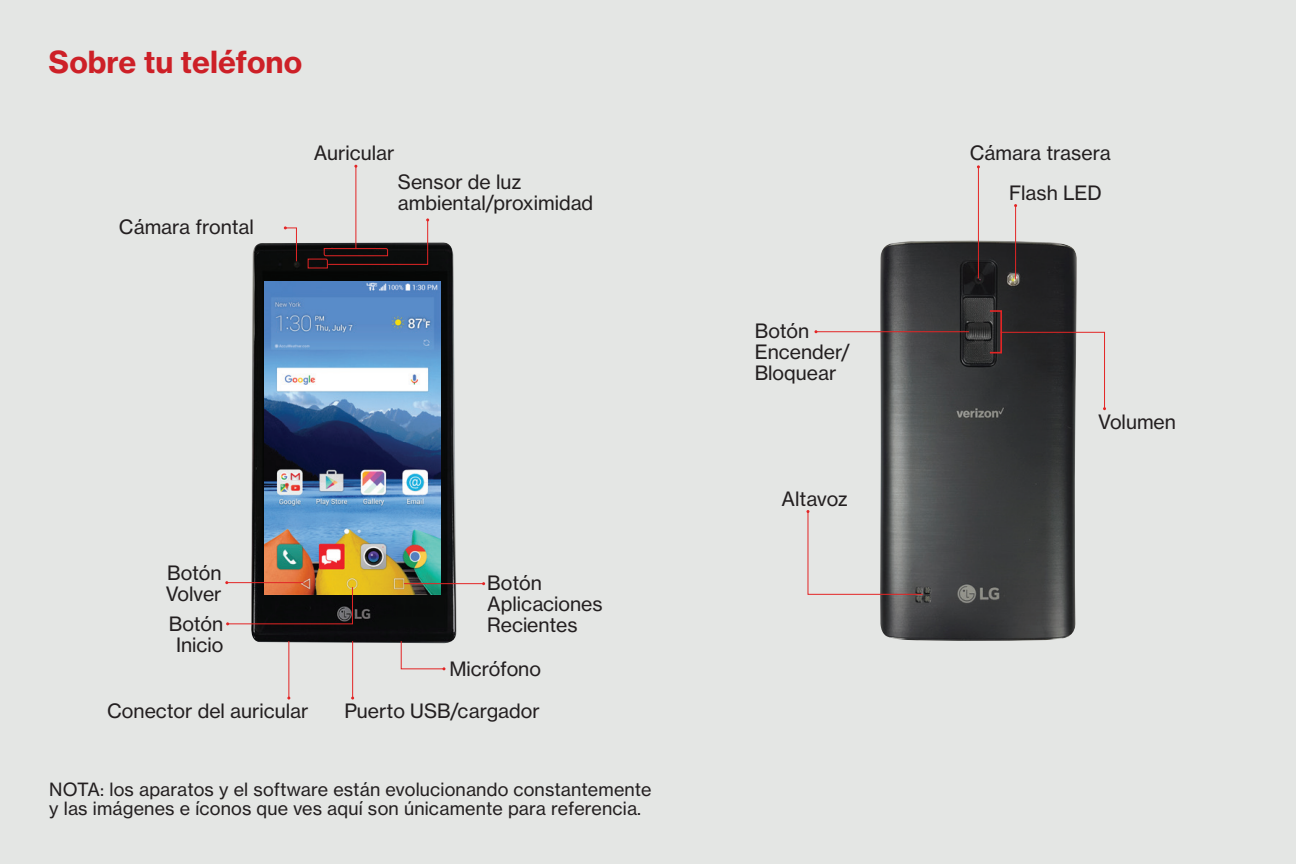
<style>
.page{position:relative;width:1296px;height:864px;background:#e4e6e4}
.page>*{position:absolute;margin:0;border:0;box-sizing:border-box;transform-origin:0 0}
.t1{font:30px "N Haas Grotesk TX Std 75 Bd";color:#cd2027}
.t2{font:19.5px/21px "N Haas Grotesk TX Std 55 Rg";color:#231f20}
.t3{font:18px/19.5px "N Haas Grotesk TX Std 55 Rg";letter-spacing:.01em;color:#231f20}
</style>
<div class="page">
<img style="left:251px;top:242px;width:206px;height:401px">
<img style="left:264px;top:281px;width:176px;height:313px">
<hr style="left:404px;top:583px;width:80px;height:1px;background:#e32525">
<hr style="left:355px;top:166px;width:1px;height:83px;background:#e32525">
<svg style="left:284px;top:226px;width:13px;height:36px"></svg>
<svg style="left:307px;top:218px;width:122px;height:51px"></svg>
<hr style="left:288px;top:641px;width:1px;height:57px;background:#e32525">
<hr style="left:352px;top:641px;width:1px;height:57px;background:#e32525">
<svg style="left:400px;top:640px;width:45px;height:30px"></svg>
<svg style="left:225px;top:581px;width:128px;height:44px"></svg>
<img style="left:880px;top:240px;width:197px;height:401px">
<hr style="left:1015px;top:206px;width:1px;height:73px;background:#e32525">
<hr style="left:978px;top:167px;width:1px;height:111px;background:#e32525">
<svg style="left:806px;top:510px;width:118px;height:85px"></svg>
<svg style="left:1000px;top:332px;width:106px;height:78px"></svg>
<div style="left:989px;top:310px;width:13px;height:43px;border:2px solid #e32525"></div>
<hr style="left:816px;top:331px;width:153px;height:1px;background:#e32525">
<h1 class="t1" style="left:49px;top:43px;width:255px">Sobre tu teléfono</h1>
<p class="t2" style="left:119px;top:217px;width:136px">Cámara frontal</p>
<p class="t2" style="left:314px;top:143px;width:82px">Auricular</p>
<p class="t2" style="left:398px;top:171px;width:197px">Sensor de luz ambiental/proximidad</p>
<p class="t2" style="left:166px;top:562px;width:57px">Botón<br>Volver</p>
<p class="t2" style="left:169px;top:613px;width:56px;text-align:center">Botón<br>Inicio</p>
<p class="t2" style="left:487px;top:573px;width:117px">Botón<br>Aplicaciones<br>Recientes</p>
<p class="t2" style="left:449px;top:659px;width:93px">Micrófono</p>
<p class="t2" style="left:107px;top:700px;width:203px">Conector del auricular</p>
<p class="t2" style="left:344px;top:700px;width:197px">Puerto USB/cargador</p>
<p class="t3" style="left:49px;top:779px;width:604px">NOTA: los aparatos y el software están evolucionando constantemente y las imágenes e íconos que ves aquí son únicamente para referencia.</p>
<p class="t2" style="left:755px;top:320px;width:97px">Botón<br>Encender/<br>Bloquear</p>
<p class="t2" style="left:782px;top:488px;width:68px">Altavoz</p>
<p class="t2" style="left:970px;top:143px;width:142px">Cámara trasera</p>
<p class="t2" style="left:1009px;top:182px;width:94px">Flash LED</p>
<p class="t2" style="left:1098px;top:411px;width:79px">Volumen</p>
</div>
